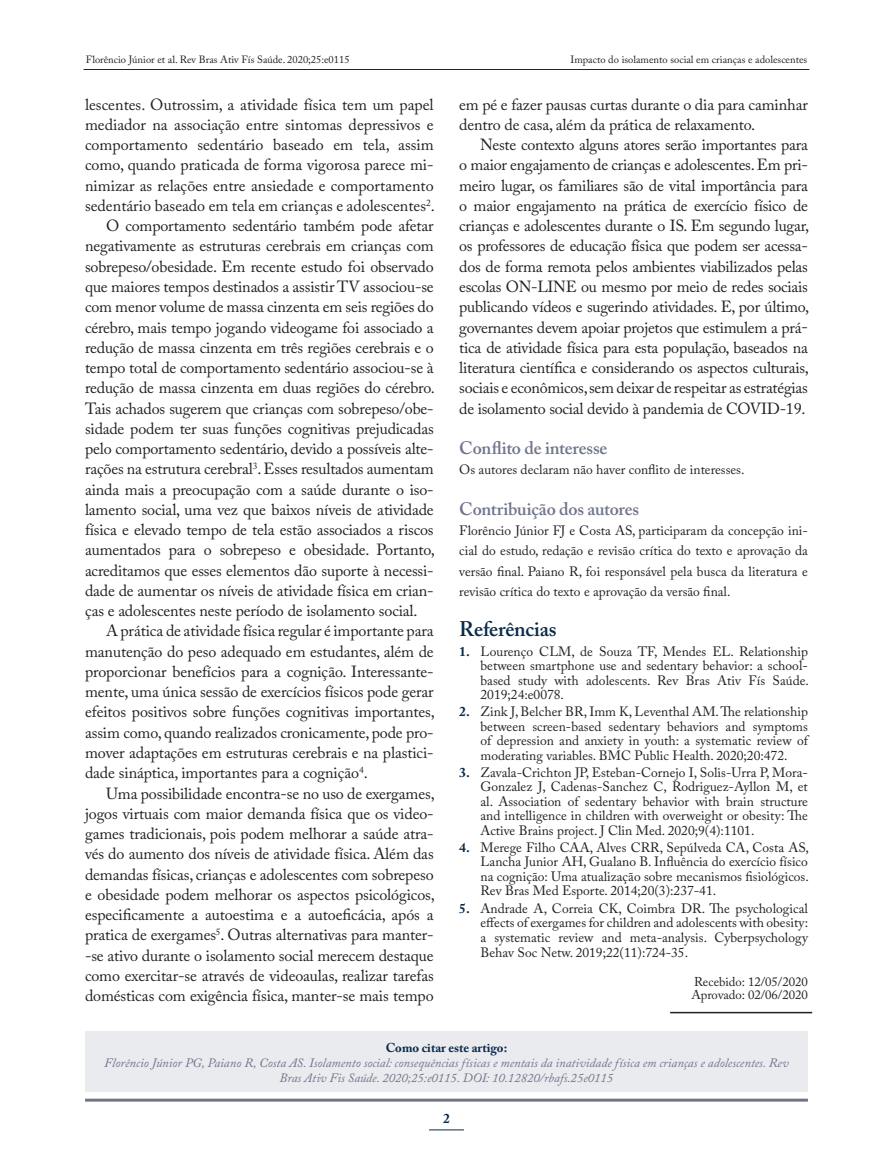
<style>
.page{position:relative;width:893px;height:1170px;background:#fff}
.page>*{position:absolute;margin:0;border:0;box-sizing:border-box;transform-origin:0 0}
.t1{font:600 21px "Adobe Caslon Pro";letter-spacing:-.01em;color:#082a4a}
.t2{font:600 18px "Adobe Caslon Pro";letter-spacing:-.015em;color:#71758b}
.t3{font:16.05px/20.2px "Adobe Caslon Pro";letter-spacing:-.01em;color:#231f20}
.t4{font:13.5px/14.4px "Adobe Caslon Pro";color:#231f20;text-align:justify}
.t5{font:700 13.5px "Adobe Caslon Pro";color:#082a4a}
.t6{font:italic 12.75px/15px "Adobe Caslon Pro";color:#71758b;text-align:center}
.t7{font:12.75px/13.2px "Adobe Caslon Pro";color:#231f20}
.t8{font:700 12.75px "Adobe Caslon Pro";color:#082a4a}
.t9{font:10.5px "Adobe Caslon Pro";color:#231f20}
.s1{font-weight:700;color:#082a4a}
</style>
<div class="page">
<hr style="left:429px;top:1129px;width:35px;height:1px;background:#082a4a">
<hr style="left:84px;top:69px;width:725px;height:1px;background:#082a4a">
<div style="left:85px;top:1031px;width:723px;height:61px;background:#eaebef"></div>
<hr style="left:85px;top:1098px;width:723px;height:3px;background:#71758b">
<hr style="left:670px;top:1011px;width:142px;height:2px;background:#231f20">
<p class="t9" style="left:86px;top:53px;width:265px">Florêncio Júnior et al. Rev Bras Ativ Fís Saúde. 2020;25:e0115</p>
<p class="t9" style="left:571px;top:53px;width:238px">Impacto do isolamento social em crianças e adolescentes</p>
<p class="t3" style="left:85px;top:94px;width:350px">lescentes. Outrossim, a atividade física tem um papel</p>
<p class="t3" style="left:85px;top:114px;width:350px">mediador na associação entre sintomas depressivos e</p>
<p class="t3" style="left:85px;top:134px;width:350px">comportamento sedentário baseado em tela, assim</p>
<p class="t3" style="left:85px;top:155px;width:350px">como, quando praticada de forma vigorosa parece mi-</p>
<p class="t3" style="left:85px;top:175px;width:350px">nimizar as relações entre ansiedade e comportamento</p>
<p class="t3" style="left:85px;top:195px;width:351px">sedentário baseado em tela em crianças e adolescentes<sup>2</sup>.</p>
<p class="t3" style="left:106px;top:215px;width:329px">O comportamento sedentário também pode afetar</p>
<p class="t3" style="left:85px;top:236px;width:350px">negativamente as estruturas cerebrais em crianças com</p>
<p class="t3" style="left:85px;top:256px;width:350px">sobrepeso/obesidade. Em recente estudo foi observado</p>
<p class="t3" style="left:85px;top:276px;width:350px">que maiores tempos destinados a assistir TV associou-se</p>
<p class="t3" style="left:85px;top:296px;width:350px">com menor volume de massa cinzenta em seis regiões do</p>
<p class="t3" style="left:85px;top:317px;width:350px">cérebro, mais tempo jogando videogame foi associado a</p>
<p class="t3" style="left:85px;top:337px;width:350px">redução de massa cinzenta em três regiões cerebrais e o</p>
<p class="t3" style="left:85px;top:357px;width:350px">tempo total de comportamento sedentário associou-se à</p>
<p class="t3" style="left:85px;top:377px;width:351px">redução de massa cinzenta em duas regiões do cérebro.</p>
<p class="t3" style="left:85px;top:398px;width:350px">Tais achados sugerem que crianças com sobrepeso/obe-</p>
<p class="t3" style="left:85px;top:418px;width:350px">sidade podem ter suas funções cognitivas prejudicadas</p>
<p class="t3" style="left:85px;top:438px;width:350px">pelo comportamento sedentário, devido a possíveis alte-</p>
<p class="t3" style="left:85px;top:458px;width:350px">rações na estrutura cerebral<sup>3</sup>. Esses resultados aumentam</p>
<p class="t3" style="left:85px;top:479px;width:350px">ainda mais a preocupação com a saúde durante o iso-</p>
<p class="t3" style="left:85px;top:499px;width:350px">lamento social, uma vez que baixos níveis de atividade</p>
<p class="t3" style="left:85px;top:519px;width:350px">física e elevado tempo de tela estão associados a riscos</p>
<p class="t3" style="left:85px;top:539px;width:351px">aumentados para o sobrepeso e obesidade. Portanto,</p>
<p class="t3" style="left:85px;top:560px;width:350px">acreditamos que esses elementos dão suporte à necessi-</p>
<p class="t3" style="left:85px;top:580px;width:350px">dade de aumentar os níveis de atividade física em crian-</p>
<p class="t3" style="left:85px;top:600px;width:334px">ças e adolescentes neste período de isolamento social.</p>
<p class="t3" style="left:106px;top:620px;width:329px">A prática de atividade física regular é importante para</p>
<p class="t3" style="left:85px;top:641px;width:350px">manutenção do peso adequado em estudantes, além de</p>
<p class="t3" style="left:85px;top:661px;width:350px">proporcionar benefícios para a cognição. Interessante-</p>
<p class="t3" style="left:85px;top:681px;width:350px">mente, uma única sessão de exercícios físicos pode gerar</p>
<p class="t3" style="left:85px;top:701px;width:351px">efeitos positivos sobre funções cognitivas importantes,</p>
<p class="t3" style="left:85px;top:722px;width:350px">assim como, quando realizados cronicamente, pode pro-</p>
<p class="t3" style="left:85px;top:742px;width:350px">mover adaptações em estruturas cerebrais e na plastici-</p>
<p class="t3" style="left:85px;top:762px;width:284px">dade sináptica, importantes para a cognição<sup>4</sup>.</p>
<p class="t3" style="left:106px;top:782px;width:330px">Uma possibilidade encontra-se no uso de exergames,</p>
<p class="t3" style="left:85px;top:803px;width:350px">jogos virtuais com maior demanda física que os video-</p>
<p class="t3" style="left:85px;top:823px;width:350px">games tradicionais, pois podem melhorar a saúde atra-</p>
<p class="t3" style="left:85px;top:843px;width:350px">vés do aumento dos níveis de atividade física. Além das</p>
<p class="t3" style="left:85px;top:863px;width:350px">demandas físicas, crianças e adolescentes com sobrepeso</p>
<p class="t3" style="left:85px;top:884px;width:351px">e obesidade podem melhorar os aspectos psicológicos,</p>
<p class="t3" style="left:85px;top:904px;width:350px">especificamente a autoestima e a autoeficácia, após a</p>
<p class="t3" style="left:85px;top:924px;width:350px">pratica de exergames<sup>5</sup>. Outras alternativas para manter-</p>
<p class="t3" style="left:85px;top:944px;width:350px">-se ativo durante o isolamento social merecem destaque</p>
<p class="t3" style="left:85px;top:965px;width:350px">como exercitar-se através de videoaulas, realizar tarefas</p>
<p class="t3" style="left:85px;top:985px;width:350px">domésticas com exigência física, manter-se mais tempo</p>
<p class="t3" style="left:459px;top:94px;width:350px">em pé e fazer pausas curtas durante o dia para caminhar dentro de casa, além da prática de relaxamento.</p>
<p class="t3" style="left:459px;top:134px;width:351px;text-align:justify;text-indent:21px">Neste contexto alguns atores serão importantes para o maior engajamento de crianças e adolescentes. Em pri&shy;meiro lugar, os familiares são de vital importância para o maior engajamento na prática de exercício físico de crianças e adolescentes durante o IS. Em segundo lugar, os professores de educação física que podem ser acessa&shy;dos de forma remota pelos ambientes viabilizados pelas escolas ON-LINE ou mesmo por meio de redes sociais publicando vídeos e sugerindo atividades. E, por último, governantes devem apoiar projetos que estimulem a prá&shy;tica de atividade física para esta população, baseados na literatura científica e considerando os aspectos culturais, sociais e econômicos, sem deixar de respeitar as estratégias de isolamento social devido à pandemia de COVID-19.</p>
<p class="t2" style="left:459px;top:437px;width:150px">Conflito de interesse</p>
<p class="t4" style="left:459px;top:462px;width:287px">Os autores declaram não haver conflito de interesses.</p>
<p class="t2" style="left:459px;top:498px;width:181px">Contribuição dos autores</p>
<p class="t4" style="left:459px;top:520px;width:350px;line-height:20.2px">Florêncio Júnior FJ e Costa AS, participaram da concepção ini&shy;cial do estudo, redação e revisão crítica do texto e aprovação da versão final. Paiano R, foi responsável pela busca da literatura e revisão crítica do texto e aprovação da versão final.</p>
<h1 class="t1" style="left:459px;top:617px;width:99px">Referências</h1>
<p class="t4" style="left:480px;top:643px;width:330px;text-indent:-21px"><span class="s1">1.</span> Lourenço CLM, de Souza TF, Mendes EL. Relationship between smartphone use and sedentary behavior: a school&shy;based study with adolescents. Rev Bras Ativ Fís Saúde.<br>2019;24:e0078.</p>
<p class="t4" style="left:480px;top:704px;width:329px;text-indent:-21px"><span class="s1">2.</span> Zink J, Belcher BR, Imm K, Leventhal AM. The relationship between screen-based sedentary behaviors and symptoms of depression and anxiety in youth: a systematic review of moderating variables. BMC Public Health. 2020;20:472.</p>
<p class="t4" style="left:480px;top:765px;width:329px;text-indent:-21px"><span class="s1">3.</span> Zavala-Crichton JP, Esteban-Cornejo I, Solis-Urra P, Mora-Gonzalez J, Cadenas-Sanchez C, Rodriguez-Ayllon M, et al. Association of sedentary behavior with brain structure and intelligence in children with overweight or obesity: The Active Brains project. J Clin Med. 2020;9(4):1101.</p>
<p class="t4" style="left:480px;top:840px;width:330px;text-indent:-21px"><span class="s1">4.</span> Merege Filho CAA, Alves CRR, Sepúlveda CA, Costa AS, Lancha Junior AH, Gualano B. Influência do exercício físico na cognição: Uma atualização sobre mecanismos fisiológicos.<br>Rev Bras Med Esporte. 2014;20(3):237-41.</p>
<p class="t4" style="left:480px;top:900px;width:329px;text-indent:-21px"><span class="s1">5.</span> Andrade A, Correia CK, Coimbra DR. The psychological effects of exergames for children and adolescents with obesity: a systematic review and meta-analysis. Cyberpsychology Behav Soc Netw. 2019;22(11):724-35.</p>
<p class="t7" style="left:691px;top:974px;width:118px">Recebido: 12/05/2020<br>Aprovado: 02/06/2020</p>
<p class="t8" style="left:386px;top:1039px;width:123px">Como citar este artigo:</p>
<p class="t6" style="left:104px;top:1054px;width:686px">Florêncio Júnior PG, Paiano R, Costa AS. Isolamento social: consequências físicas e mentais da inatividade física em crianças e adolescentes. Rev<br>Bras Ativ Fis Saúde. 2020;25:e0115. DOI: 10.12820/rbafs.25e0115</p>
<p class="t5" style="left:443px;top:1110px;width:8px">2</p>
</div>
